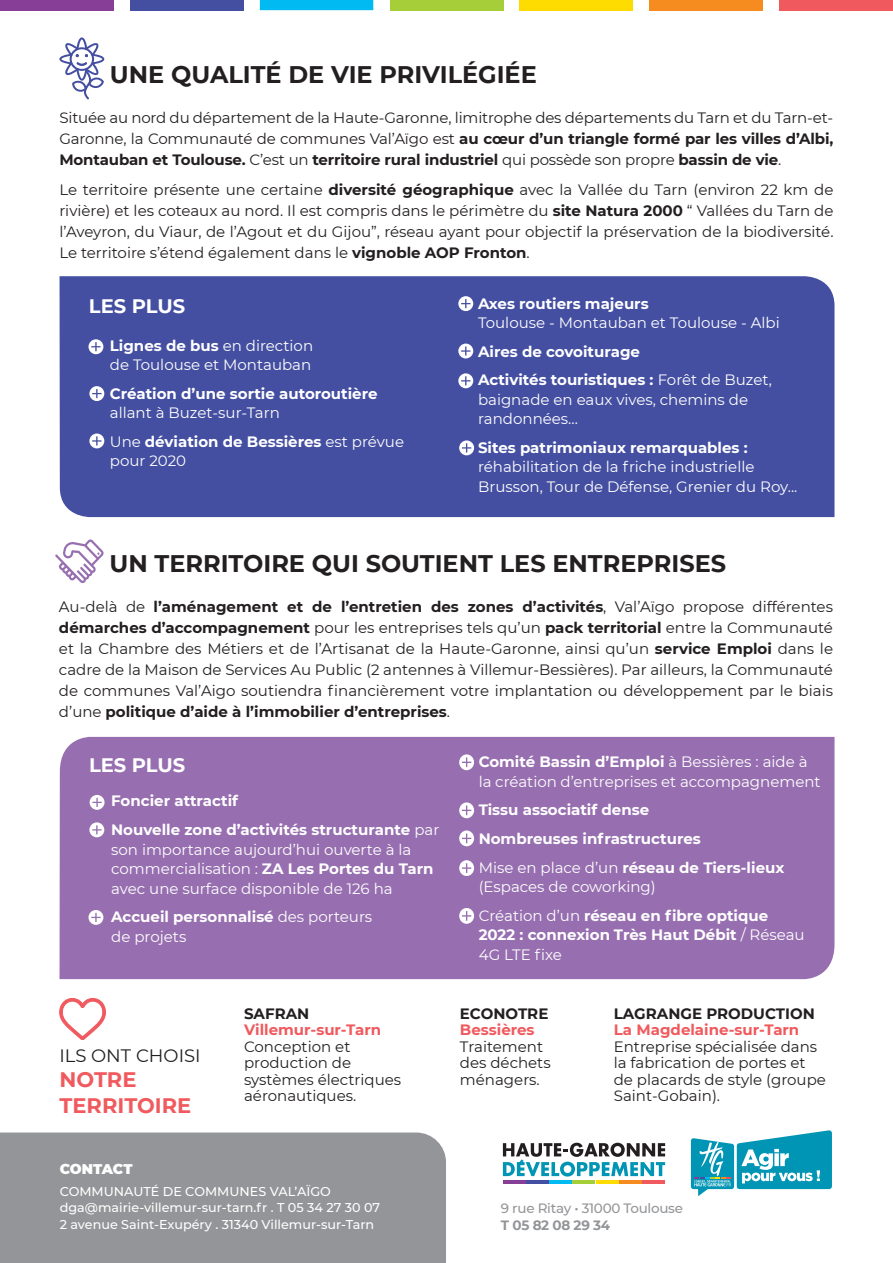
<style>
.page{position:relative;width:893px;height:1263px;background:#fff}
.page>*{position:absolute;margin:0;border:0;box-sizing:border-box;transform-origin:0 0}
.t1{font:700 24px "Montserrat";color:#231f20}
.t2{font:700 21px/25.5px "Montserrat";color:#f05a5e}
.t3{font:700 19.5px "Montserrat";color:#fff}
.t4{font:18px "Montserrat";color:#231f20}
.t5{font:15px/21px "Montserrat";color:#231f20}
.t6{font:15px/19.5px "Montserrat";color:#fff}
.t7{font:700 15px/28.5px "Montserrat";color:#fff}
.t8{font:700 15px "Montserrat";color:#f05a5e}
.t9{font:700 15px "Montserrat";color:#231f20}
.t10{font:900 14.1px "Montserrat";letter-spacing:-.005em;color:#fff}
.t11{font:500 13.5px "Montserrat";letter-spacing:-.02em;color:#939598}
.t12{font:700 13.5px "Montserrat";letter-spacing:-.02em;color:#939598}
.t13{font:500 12.75px/16.5px "Montserrat";color:#fff}
.s1{font-weight:700}
.s2{font-weight:400}
</style>
<div class="page">
<div style="left:60px;top:737px;width:774px;height:242px;background:#976fb0"></div>
<div style="left:0;top:1132px;width:446px;height:131px;background:#939598"></div>
<svg style="left:55px;top:539px;width:49px;height:44px"></svg>
<svg style="left:59px;top:37px;width:45px;height:62px"></svg>
<svg style="left:59px;top:998px;width:47px;height:42px"></svg>
<div style="left:60px;top:276px;width:774px;height:241px;background:#444fa1"></div>
<svg style="left:88px;top:339px;width:15px;height:15px"></svg>
<svg style="left:91px;top:342px;width:10px;height:9px"></svg>
<svg style="left:89px;top:386px;width:15px;height:15px"></svg>
<svg style="left:92px;top:389px;width:10px;height:9px"></svg>
<svg style="left:89px;top:433px;width:15px;height:15px"></svg>
<svg style="left:92px;top:436px;width:10px;height:9px"></svg>
<svg style="left:458px;top:296px;width:15px;height:15px"></svg>
<svg style="left:461px;top:299px;width:9px;height:9px"></svg>
<div style="left:458px;top:344px;width:15px;height:14px;background:#fff;border-radius:50%"></div>
<svg style="left:461px;top:346px;width:9px;height:10px"></svg>
<svg style="left:458px;top:373px;width:15px;height:15px"></svg>
<svg style="left:461px;top:376px;width:9px;height:9px"></svg>
<svg style="left:459px;top:440px;width:15px;height:15px"></svg>
<svg style="left:462px;top:443px;width:9px;height:9px"></svg>
<svg style="left:90px;top:795px;width:15px;height:15px"></svg>
<svg style="left:92px;top:798px;width:10px;height:9px"></svg>
<svg style="left:89px;top:822px;width:15px;height:15px"></svg>
<svg style="left:92px;top:825px;width:10px;height:9px"></svg>
<div style="left:0;top:0;width:113px;height:10px;background:#873e97"></div>
<div style="left:130px;top:0;width:113px;height:10px;background:#444fa1"></div>
<div style="left:260px;top:0;width:113px;height:10px;background:#00baf1"></div>
<div style="left:390px;top:0;width:113px;height:10px;background:#a6ce39"></div>
<div style="left:520px;top:0;width:113px;height:10px;background:#ffdc01"></div>
<div style="left:650px;top:0;width:113px;height:10px;background:#f68b1f"></div>
<div style="left:779px;top:0;width:114px;height:10px;background:#f05a5e"></div>
<svg style="left:88px;top:910px;width:15px;height:15px"></svg>
<svg style="left:91px;top:913px;width:10px;height:9px"></svg>
<svg style="left:459px;top:754px;width:15px;height:16px"></svg>
<svg style="left:462px;top:757px;width:9px;height:10px"></svg>
<svg style="left:459px;top:802px;width:15px;height:16px"></svg>
<svg style="left:462px;top:805px;width:9px;height:10px"></svg>
<svg style="left:459px;top:830px;width:15px;height:16px"></svg>
<svg style="left:462px;top:833px;width:9px;height:10px"></svg>
<svg style="left:459px;top:860px;width:15px;height:16px"></svg>
<svg style="left:462px;top:863px;width:9px;height:10px"></svg>
<svg style="left:459px;top:908px;width:15px;height:16px"></svg>
<svg style="left:462px;top:911px;width:9px;height:10px"></svg>
<svg style="left:503px;top:1143px;width:162px;height:33px"></svg>
<hr style="left:503px;top:1180px;width:22px;height:4px;background:#873e97">
<hr style="left:619px;top:1180px;width:23px;height:4px;background:#f68b1f">
<hr style="left:596px;top:1180px;width:22px;height:4px;background:#ffdc01">
<hr style="left:573px;top:1180px;width:22px;height:4px;background:#a6ce39">
<hr style="left:549px;top:1180px;width:23px;height:4px;background:#00baf1">
<hr style="left:526px;top:1180px;width:23px;height:4px;background:#444fa1">
<hr style="left:643px;top:1180px;width:22px;height:4px;background:#f05a5e">
<svg style="left:690px;top:1130px;width:142px;height:66px"></svg>
<h1 class="t1" style="left:110px;top:57px;width:428px">UNE QUALITÉ DE VIE PRIVILÉGIÉE</h1>
<p class="t5" style="left:59px;top:107px;width:775px;text-align:justify">Située au nord du département de la Haute-Garonne, limitrophe des départements du Tarn et du Tarn-et-Garonne, la Communauté de communes Val’Aïgo est <span class="s1">au cœur d’un triangle formé par les villes d’Albi, Montauban et Toulouse.</span> C’est un <span class="s1">territoire rural industriel</span> qui possède son propre <span class="s1">bassin de vie</span>.</p>
<p class="t5" style="left:59px;top:179px;width:776px;text-align:justify">Le territoire présente une certaine <span class="s1">diversité géographique</span> avec la Vallée du Tarn (environ 22 km de rivière) et les coteaux au nord. Il est compris dans le périmètre du <span class="s1">site Natura 2000</span> “ Vallées du Tarn de l’Aveyron, du Viaur, de l’Agout et du Gijou”, réseau ayant pour objectif la préservation de la biodiversité.<br>Le territoire s’étend également dans le <span class="s1">vignoble AOP Fronton</span>.</p>
<h3 class="t3" style="left:89px;top:292px;width:98px">LES PLUS</h3>
<p class="t6" style="left:110px;top:335px;width:205px"><span class="s1">Lignes de bus</span> en direction de Toulouse et Montauban</p>
<p class="t7" style="left:110px;top:378px;width:269px">Création d’une sortie autoroutière</p>
<p class="t6" style="left:110px;top:398px;width:296px;line-height:28.5px">allant à Buzet-sur-Tarn<br>Une <span class="s1">déviation de Bessières</span> est prévue</p>
<p class="t6" style="left:110px;top:451px;width:78px">pour 2020</p>
<p class="t7" style="left:478px;top:288px;width:172px">Axes routiers majeurs</p>
<p class="t6" style="left:478px;top:313px;width:303px">Toulouse - Montauban et Toulouse - Albi</p>
<p class="t7" style="left:478px;top:336px;width:295px">Aires de covoiturage<br>Activités touristiques : <span class="s2">Forêt de Buzet,</span></p>
<p class="t6" style="left:478px;top:389px;width:272px">baignade en eaux vives, chemins de randonnées...</p>
<p class="t7" style="left:478px;top:432px;width:271px">Sites patrimoniaux remarquables :</p>
<p class="t6" style="left:478px;top:457px;width:321px">réhabilitation de la friche industrielle<br>Brusson, Tour de Défense, Grenier du Roy...</p>
<h1 class="t1" style="left:109px;top:546px;width:618px">UN TERRITOIRE QUI SOUTIENT LES ENTREPRISES</h1>
<p class="t5" style="left:59px;top:596px;width:776px;text-align:justify">Au-delà de <span class="s1">l’aménagement et de l’entretien des zones d’activités</span>, Val’Aïgo propose différentes <span class="s1">démarches d’accompagnement</span> pour les entreprises tels qu’un <span class="s1">pack territorial</span> entre la Communauté et la Chambre des Métiers et de l’Artisanat de la Haute-Garonne, ainsi qu’un <span class="s1">service Emploi</span> dans le cadre de la Maison de Services Au Public (2 antennes à Villemur-Bessières). Par ailleurs, la Communauté de communes Val’Aigo soutiendra financièrement votre implantation ou développement par le biais d’une <span class="s1">politique d’aide à l’immobilier d’entreprises</span>.</p>
<h3 class="t3" style="left:89px;top:751px;width:98px">LES PLUS</h3>
<p class="t6" style="left:479px;top:752px;width:343px"><span class="s1">Comité Bassin d’Emploi</span> à Bessières : aide à la création d’entreprises et accompagnement</p>
<p class="t7" style="left:479px;top:795px;width:307px">Tissu associatif dense<br>Nombreuses infrastructures<br><span class="s2">Mise en place d’un</span> réseau de Tiers-lieux</p>
<p class="t6" style="left:479px;top:872px;width:291px;line-height:28.5px">(Espaces de coworking)<br>Création d’un <span class="s1">réseau en fibre optique</span></p>
<p class="t7" style="left:479px;top:924px;width:327px;line-height:19.5px">2022 : connexion Très Haut Débit <span class="s2">/ Réseau<br>4G LTE fixe</span></p>
<p class="t7" style="left:111px;top:786px;width:330px">Foncier attractif<br>Nouvelle zone d’activités structurante <span class="s2">par</span></p>
<p class="t6" style="left:111px;top:839px;width:324px">son importance aujourd’hui ouverte à la commercialisation : <span class="s1">ZA Les Portes du Tarn </span>avec une surface disponible de 126 ha</p>
<p class="t6" style="left:111px;top:906px;width:263px"><span class="s1">Accueil personnalisé</span> des porteurs de projets</p>
<p class="t4" style="left:60px;top:1043px;width:143px">ILS ONT CHOISI</p>
<h2 class="t2" style="left:60px;top:1066px;width:133px">NOTRE<br>TERRITOIRE</h2>
<p class="t9" style="left:244px;top:1002px;width:67px">SAFRAN</p>
<p class="t8" style="left:244px;top:1019px;width:139px">Villemur-sur-Tarn</p>
<p class="t5" style="left:244px;top:1037px;width:159px;line-height:16.5px">Conception et production de systèmes électriques aéronautiques.</p>
<p class="t10" style="left:60px;top:1158px;width:74px">CONTACT</p>
<p class="t13" style="left:60px;top:1182px;width:322px">COMMUNAUTÉ DE COMMUNES VAL’AÏGO dga@mairie-villemur-sur-tarn.fr . T 05 34 27 30 07<br>2 avenue Saint-Exupéry . 31340 Villemur-sur-Tarn</p>
<p class="t9" style="left:460px;top:1002px;width:90px">ECONOTRE</p>
<p class="t8" style="left:460px;top:1019px;width:76px">Bessières</p>
<p class="t5" style="left:460px;top:1037px;width:92px;line-height:16.5px">Traitement des déchets ménagers.</p>
<p class="t9" style="left:614px;top:1002px;width:203px">LAGRANGE PRODUCTION</p>
<p class="t8" style="left:614px;top:1019px;width:187px">La Magdelaine-sur-Tarn</p>
<p class="t5" style="left:614px;top:1037px;width:214px;line-height:16.5px">Entreprise spécialisée dans la fabrication de portes et de placards de style (groupe<br>Saint-Gobain).</p>
<p class="t11" style="left:501px;top:1198px;width:184px">9 rue Ritay • 31000 Toulouse</p>
<p class="t12" style="left:501px;top:1215px;width:111px">T 05 82 08 29 34</p>
</div>
